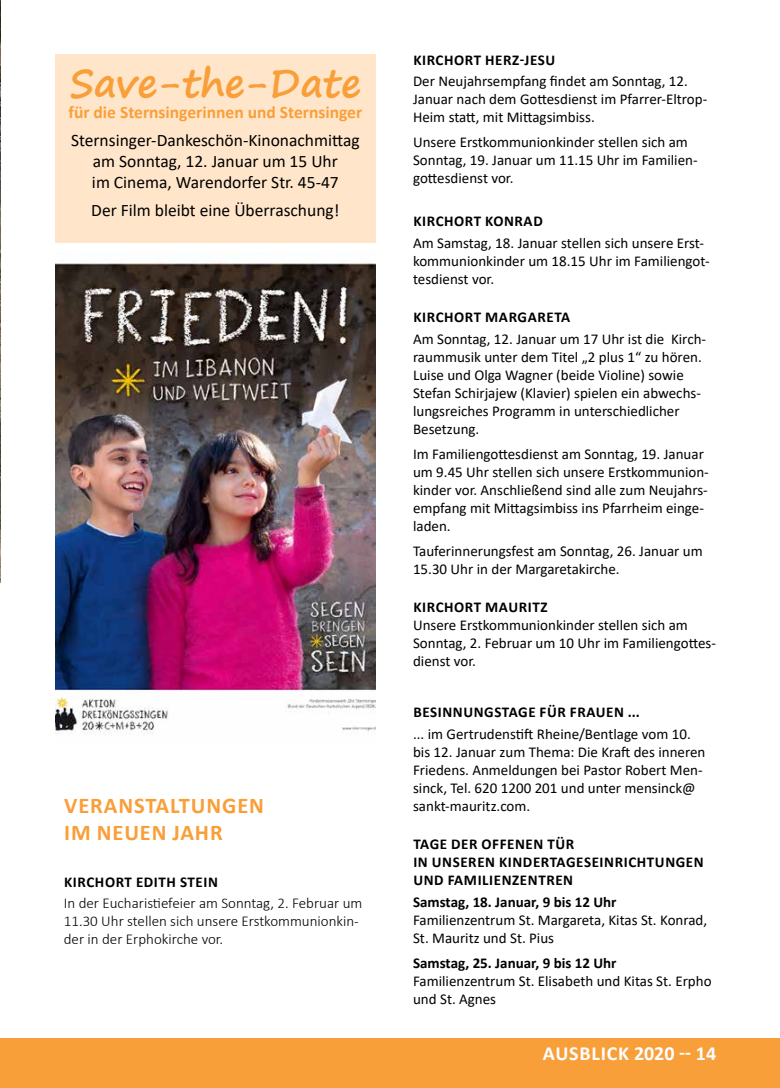
<style>
.page{position:relative;width:780px;height:1088px;background:#fff}
.page>*{position:absolute;margin:0;border:0;box-sizing:border-box;transform-origin:0 0}
.t1{font:700 38.75px "Segoe Print";color:#f99f3a}
.t2{font:700 22.5px/27px "Calibri";letter-spacing:.04em;color:#f99f3a}
.t3{font:700 20px "Calibri";letter-spacing:.02em;color:#fff}
.t4{font:17.5px/21px "Calibri";color:#000;text-align:center}
.t5{font:700 17.5px "Calibri";color:#f99f3a}
.t6{font:15px/18px "Calibri";color:#000}
.t7{font:700 15px/18px "Calibri";letter-spacing:.04em;color:#000}
.t8{font:300 15px/18px "Calibri";color:#000}
.t9{font:700 15px/21.5px "Calibri";color:#000}
</style>
<div class="page">
<hr style="left:0;top:1039px;width:1px;height:49px;background:#f99f3a">
<div style="left:2px;top:1039px;width:778px;height:49px;background:#f99f3a"></div>
<div style="left:55px;top:54px;width:320px;height:189px;background:#ffe6ca"></div>
<img style="left:55px;top:262px;width:320px;height:473px">
<img style="left:0;top:0;width:1px;height:583px">
<h1 class="t1" style="left:69px;top:47px;width:293px">Save-the-Date</h1>
<p class="t5" style="left:68px;top:100px;width:295px">FÜR DIE STERNSINGERINNEN UND STERNSINGER</p>
<p class="t4" style="left:71px;top:129px;width:290px">Sternsinger-Dankeschön-Kinonachmittag am Sonntag, 12. Januar um 15 Uhr<br>im Cinema, Warendorfer Str. 45-47</p>
<p class="t4" style="left:91px;top:199px;width:250px">Der Film bleibt eine Überraschung!</p>
<h2 class="t2" style="left:64px;top:792px;width:201px">VERANSTALTUNGEN<br>IM NEUEN JAHR</h2>
<p class="t7" style="left:64px;top:872px;width:155px">KIRCHORT EDITH STEIN</p>
<p class="t8" style="left:64px;top:894px;width:300px">In der Eucharistiefeier am Sonntag, 2. Februar um<br>11.30 Uhr stellen sich unsere Erstkommunionkin&shy;der in der Erphokirche vor.</p>
<p class="t7" style="left:413px;top:51px;width:144px">KIRCHORT HERZ-JESU</p>
<p class="t6" style="left:413px;top:72px;width:296px">Der Neujahrsempfang findet am Sonntag, 12.<br>Januar nach dem Gottesdienst im Pfarrer-Eltrop-<br>Heim statt, mit Mittagsimbiss.</p>
<p class="t6" style="left:413px;top:133px;width:286px">Unsere Erstkommunionkinder stellen sich am<br>Sonntag, 19. Januar um 11.15 Uhr im Familien&shy;gottesdienst vor.</p>
<p class="t7" style="left:413px;top:212px;width:131px">KIRCHORT KONRAD</p>
<p class="t6" style="left:413px;top:234px;width:298px">Am Samstag, 18. Januar stellen sich unsere Erst&shy;kommunionkinder um 18.15 Uhr im Familiengot&shy;tesdienst vor.</p>
<p class="t7" style="left:413px;top:308px;width:158px">KIRCHORT MARGARETA</p>
<p class="t6" style="left:413px;top:329px;width:294px">Am Sonntag, 12. Januar um 17 Uhr ist die Kirch&shy;raummusik unter dem Titel „2 plus 1“ zu hören.<br>Luise und Olga Wagner (beide Violine) sowie Stefan Schirjajew (Klavier) spielen ein abwechs&shy;lungsreiches Programm in unterschiedlicher Besetzung.</p>
<p class="t6" style="left:413px;top:444px;width:297px">Im Familiengottesdienst am Sonntag, 19. Januar um 9.45 Uhr stellen sich unsere Erstkommunion&shy;kinder vor. Anschließend sind alle zum Neujahrs&shy;empfang mit Mittagsimbiss ins Pfarrheim einge&shy;laden.</p>
<p class="t6" style="left:413px;top:541px;width:291px">Tauferinnerungsfest am Sonntag, 26. Januar um<br>15.30 Uhr in der Margaretakirche.</p>
<p class="t7" style="left:413px;top:598px;width:136px">KIRCHORT MAURITZ</p>
<p class="t6" style="left:413px;top:616px;width:304px">Unsere Erstkommunionkinder stellen sich am<br>Sonntag, 2. Februar um 10 Uhr im Familiengottes&shy;dienst vor.</p>
<p class="t7" style="left:413px;top:703px;width:228px">BESINNUNGSTAGE FÜR FRAUEN ...</p>
<p class="t6" style="left:413px;top:724px;width:294px">... im Gertrudenstift Rheine/Bentlage vom 10. bis 12. Januar zum Thema: Die Kraft des inneren Friedens. Anmeldungen bei Pastor Robert Men&shy;sinck, Tel. 620 1200 201 und unter mensinck@ sankt-mauritz.com.</p>
<p class="t7" style="left:413px;top:835px;width:292px">TAGE DER OFFENEN TÜR<br>IN UNSEREN KINDERTAGESEINRICHTUNGEN<br>UND FAM</p>
<p class="t9" style="left:413px;top:869px;width:205px;text-indent:65px">ILIENZENTREN<br>SAMSTAG, 18. JANUAR, 9 BIS 12 UHR</p>
<p class="t6" style="left:413px;top:910px;width:295px">Familienzentrum St. Margareta, Kitas St. Konrad,<br>St. Mauritz und St. Pius</p>
<p class="t9" style="left:413px;top:952px;width:205px">SAMSTAG, 25. JANUAR, 9 BIS 12 UHR</p>
<p class="t6" style="left:413px;top:971px;width:300px">Familienzentrum St. Elisabeth und Kitas St. Erpho und St. Agnes</p>
<h3 class="t3" style="left:542px;top:1039px;width:175px">AUSBLICK 2020 -- 14</h3>
</div>
